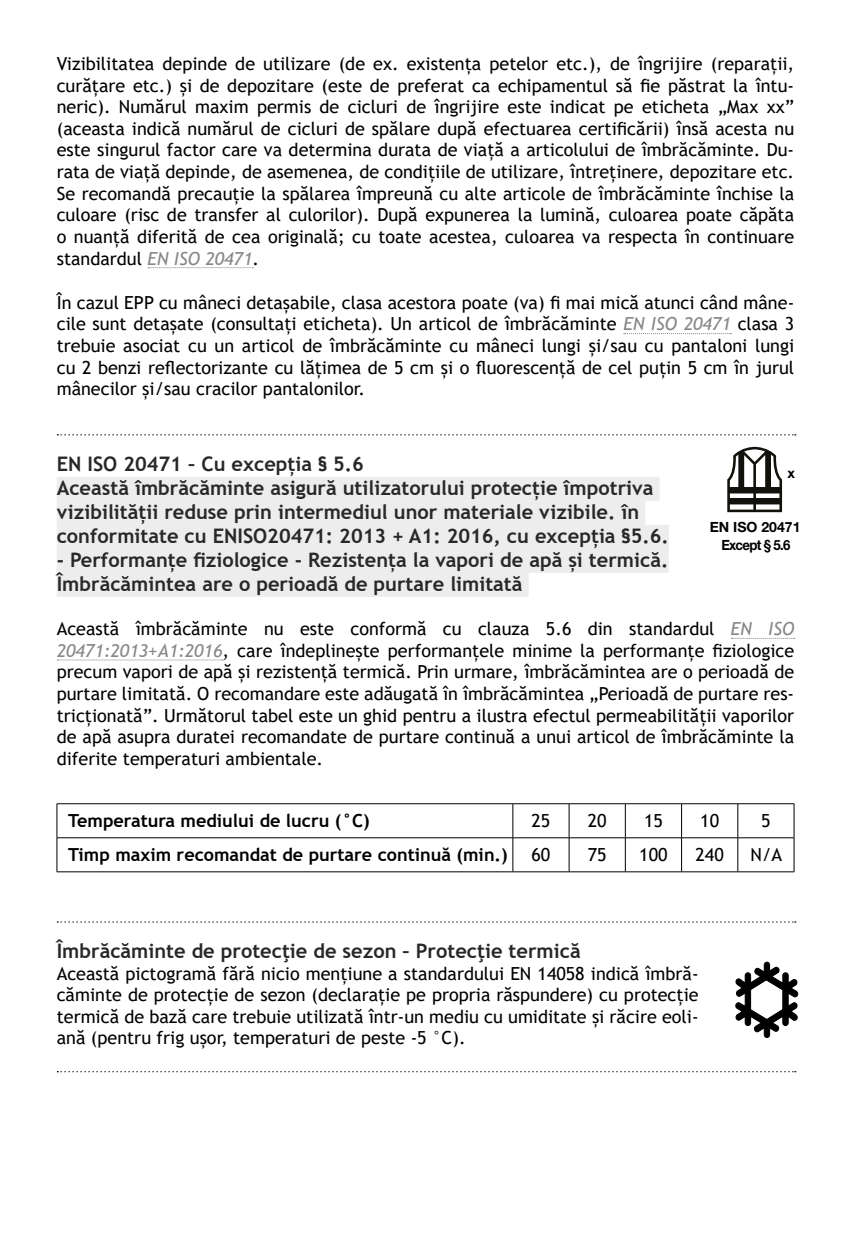
<style>
.page{position:relative;width:851px;height:1248px;background:#fff}
.page>*{position:absolute;margin:0;border:0;box-sizing:border-box;transform-origin:0 0}
.t1{font:700 20px/24px "Trebuchet MS";color:#282827}
.t2{font:18px/21.6px "Trebuchet MS";color:#000;text-align:justify}
.t3{font:700 18px "Trebuchet MS";color:#000}
.t4{font:700 14px/18px "Helvetica Neue LT Std";color:#000;text-align:center}
.s1{font-style:italic;color:#878787}
</style>
<div class="page">
<svg style="left:148px;top:267px;width:105px;height:1px"></svg>
<svg style="left:623px;top:333px;width:108px;height:1px"></svg>
<div style="left:57px;top:477px;width:602px;height:24px;background:#ededed"></div>
<div style="left:57px;top:501px;width:588px;height:24px;background:#ededed"></div>
<div style="left:57px;top:525px;width:611px;height:24px;background:#ededed"></div>
<div style="left:57px;top:549px;width:611px;height:24px;background:#ededed"></div>
<div style="left:57px;top:573px;width:471px;height:24px;background:#ededed"></div>
<svg style="left:731px;top:637px;width:63px;height:2px"></svg>
<svg style="left:57px;top:659px;width:166px;height:1px"></svg>
<svg style="left:57px;top:434px;width:738px;height:1px"></svg>
<hr style="left:57px;top:803px;width:456px;height:1px;background:#000">
<hr style="left:56px;top:803px;width:2px;height:34px;background:#000">
<hr style="left:513px;top:803px;width:56px;height:1px;background:#000">
<hr style="left:512px;top:803px;width:1px;height:34px;background:#000">
<hr style="left:569px;top:803px;width:56px;height:1px;background:#000">
<hr style="left:568px;top:803px;width:1px;height:34px;background:#000">
<hr style="left:625px;top:803px;width:56px;height:1px;background:#000">
<hr style="left:624px;top:803px;width:2px;height:34px;background:#000">
<hr style="left:681px;top:803px;width:56px;height:1px;background:#000">
<hr style="left:680px;top:803px;width:2px;height:34px;background:#000">
<hr style="left:737px;top:803px;width:57px;height:1px;background:#000">
<hr style="left:737px;top:803px;width:1px;height:34px;background:#000">
<hr style="left:793px;top:803px;width:1px;height:34px;background:#000">
<hr style="left:57px;top:837px;width:456px;height:1px;background:#000">
<hr style="left:56px;top:837px;width:2px;height:34px;background:#000">
<hr style="left:513px;top:837px;width:56px;height:1px;background:#000">
<hr style="left:512px;top:837px;width:1px;height:34px;background:#000">
<hr style="left:569px;top:837px;width:56px;height:1px;background:#000">
<hr style="left:568px;top:837px;width:1px;height:34px;background:#000">
<hr style="left:625px;top:837px;width:56px;height:1px;background:#000">
<hr style="left:624px;top:837px;width:2px;height:34px;background:#000">
<hr style="left:681px;top:837px;width:56px;height:1px;background:#000">
<hr style="left:680px;top:837px;width:2px;height:34px;background:#000">
<hr style="left:737px;top:837px;width:57px;height:1px;background:#000">
<hr style="left:737px;top:837px;width:1px;height:34px;background:#000">
<hr style="left:793px;top:837px;width:1px;height:34px;background:#000">
<hr style="left:57px;top:871px;width:456px;height:1px;background:#000">
<hr style="left:513px;top:871px;width:56px;height:1px;background:#000">
<hr style="left:569px;top:871px;width:56px;height:1px;background:#000">
<hr style="left:625px;top:871px;width:56px;height:1px;background:#000">
<hr style="left:681px;top:871px;width:56px;height:1px;background:#000">
<hr style="left:737px;top:871px;width:57px;height:1px;background:#000">
<svg style="left:57px;top:921px;width:738px;height:1px"></svg>
<svg style="left:57px;top:1071px;width:738px;height:1px"></svg>
<svg style="left:727px;top:447px;width:54px;height:65px"></svg>
<svg style="left:735px;top:961px;width:63px;height:76px"></svg>
<p class="t2" style="left:57px;top:53px;width:739px">Vizibilitatea depinde de utilizare (de ex. existenţa petelor etc.), de îngrijire (reparaţii, curăţare etc.) şi de depozitare (este de preferat ca echipamentul să fie păstrat la întu&shy;neric). Numărul maxim permis de cicluri de îngrijire este indicat pe eticheta „Max xx” (aceasta indică numărul de cicluri de spălare după efectuarea certificării) însă acesta nu este singurul factor care va determina durata de viaţă a articolului de îmbrăcăminte. Du&shy;rata de viaţă depinde, de asemenea, de condiţiile de utilizare, întreţinere, depozitare etc.<br>Se recomandă precauţie la spălarea împreună cu alte articole de îmbrăcăminte închise la culoare (risc de transfer al culorilor). După expunerea la lumină, culoarea poate căpăta o nuanţă diferită de cea originală; cu toate acestea, culoarea va respecta în continuare standardul <span class="s1">EN ISO 20471</span>.</p>
<p class="t2" style="left:57px;top:291px;width:739px">În cazul EPP cu mâneci detaşabile, clasa acestora poate (va) fi mai mică atunci când mâne&shy;cile sunt detaşate (consultaţi eticheta). Un articol de îmbrăcăminte <span class="s1">EN ISO 20471</span> clasa 3 trebuie asociat cu un articol de îmbrăcăminte cu mâneci lungi şi/sau cu pantaloni lungi cu 2 benzi reflectorizante cu lăţimea de 5 cm şi o fluorescenţă de cel puţin 5 cm în jurul mânecilor şi/sau cracilor pantalonilor.</p>
<p class="t1" style="left:57px;top:451px;width:613px">EN ISO 20471 – Cu excepția § 5.6<br>Această îmbrăcăminte asigură utilizatorului protecție împotriva vizibilității reduse prin intermediul unor materiale vizibile. în conformitate cu ENISO20471: 2013 + A1: 2016, cu excepția §5.6.</p>
<p class="t1" style="left:57px;top:547px;width:613px">- Performanțe fiziologice - Rezistența la vapori de apă și termică.<br>Îmbrăcămintea are o perioadă de purtare limitată</p>
<p class="t2" style="left:57px;top:617px;width:739px">Această îmbrăcăminte nu este conformă cu clauza 5.6 din standardul <span class="s1">EN ISO 20471:2013+A1:2016</span>, care îndeplinește performanțele minime la performanțe fiziologice precum vapori de apă și rezistență termică. Prin urmare, îmbrăcămintea are o perioadă de purtare limitată. O recomandare este adăugată în îmbrăcămintea „Perioadă de purtare res&shy;tricționată”. Următorul tabel este un ghid pentru a ilustra efectul permeabilității vaporilor de apă asupra duratei recomandate de purtare continuă a unui articol de îmbrăcăminte la diferite temperaturi ambientale.</p>
<p class="t4" style="left:787px;top:464px;width:9px">x</p>
<p class="t4" style="left:709px;top:518px;width:92px">EN ISO 20471<br>Except § 5.6</p>
<p class="t3" style="left:68px;top:809px;width:303px">Temperatura mediului de lucru (°C)</p>
<p class="t2" style="left:531px;top:810px;width:20px">25</p>
<p class="t2" style="left:587px;top:810px;width:20px">20</p>
<p class="t2" style="left:644px;top:810px;width:20px">15</p>
<p class="t2" style="left:700px;top:810px;width:20px">10</p>
<p class="t2" style="left:761px;top:810px;width:11px">5</p>
<p class="t3" style="left:68px;top:843px;width:441px">Timp maxim recomandat de purtare continuă (min.)</p>
<p class="t2" style="left:531px;top:844px;width:20px">60</p>
<p class="t2" style="left:587px;top:844px;width:20px">75</p>
<p class="t2" style="left:639px;top:844px;width:30px">100</p>
<p class="t2" style="left:695px;top:844px;width:30px">240</p>
<p class="t2" style="left:750px;top:844px;width:33px">N/A</p>
<p class="t1" style="left:57px;top:938px;width:525px">Îmbrăcăminte de protecţie de sezon – Protecţie termică</p>
<p class="t2" style="left:57px;top:962px;width:643px">Această pictogramă fără nicio menţiune a standardului EN 14058 indică îmbră&shy;căminte de protecţie de sezon (declaraţie pe propria răspundere) cu protecţie termică de bază care trebuie utilizată într-un mediu cu umiditate şi răcire eoli&shy;ană (pentru frig uşor, temperaturi de peste -5 °C).</p>
</div>
